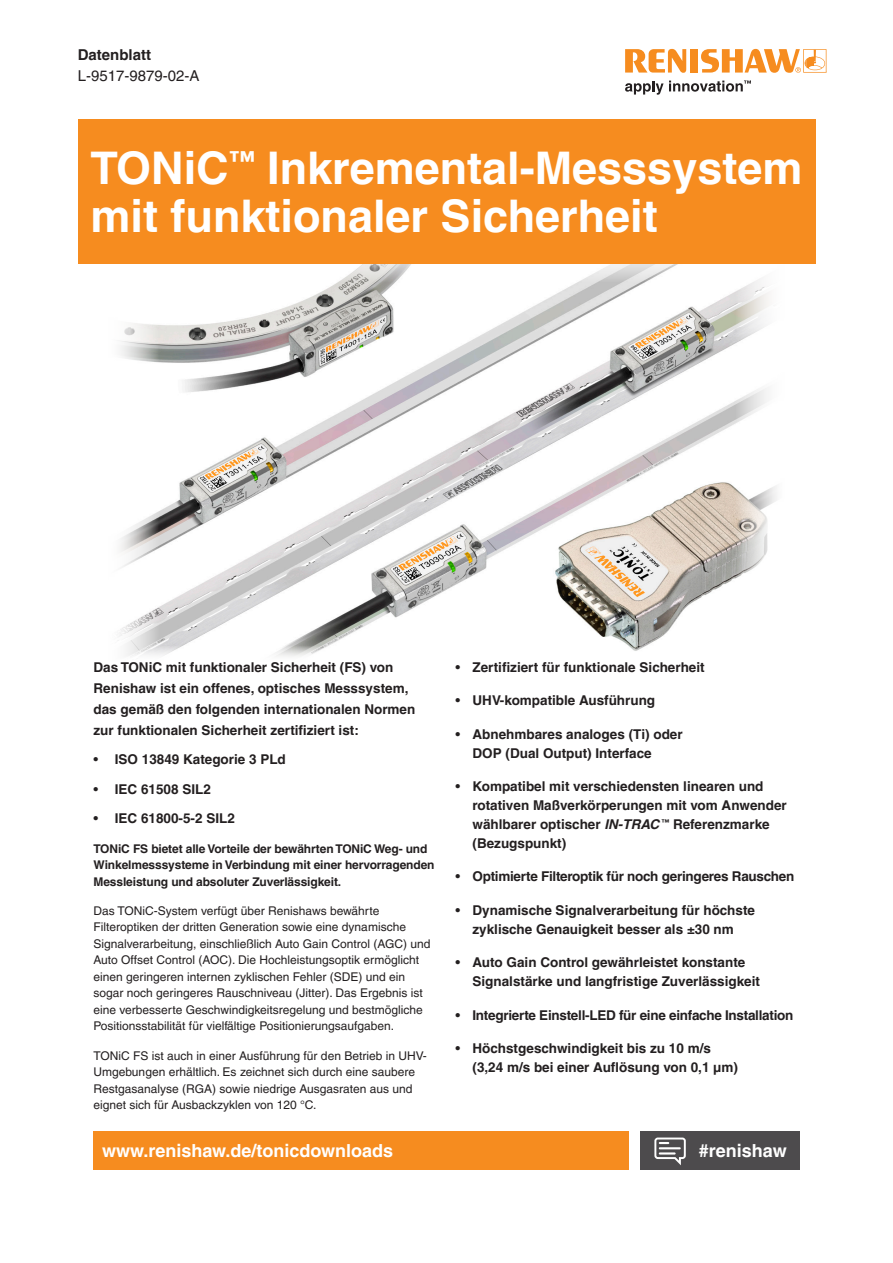
<style>
.page{position:relative;width:893px;height:1263px;background:#fff}
.page>*{position:absolute;margin:0;border:0;box-sizing:border-box;transform-origin:0 0}
.Headline_30pt_BOLD{font:700 45px/48px "Helvetica LT Pro";color:#fff}
.back_page_URL_white___hashtag{font:700 18px "Helvetica LT Pro";color:#fff}
.t1{font:15px "Helvetica LT Pro";color:#231f20}
.t2{font:700 15px "Helvetica LT Pro";color:#231f20}
._10pt_Body_Text_Bold{font:700 13.5px/18.8px "Helvetica LT Pro";color:#231f20}
._10pt_Body_Text_Bold-2{font:700 13.5px "Helvetica LT Pro";letter-spacing:-.02em;color:#231f20}
._8pt_Body_Text{font:12px/16.5px "Helvetica LT Pro";color:#231f20}
._8pt_Body_Text_Bold{font:700 12px/16.5px "Helvetica LT Pro";letter-spacing:-.01em;color:#231f20}
.s1{font-weight:400}
.s2{font-style:italic}
</style>
<div class="page">
<img style="left:118px;top:264px;width:659px;height:393px">
<div style="left:639px;top:1131px;width:160px;height:38px;background:#4d4b4d"></div>
<svg style="left:654px;top:1137px;width:32px;height:28px"></svg>
<div style="left:78px;top:119px;width:737px;height:145px;background:#f68c1f"></div>
<div style="left:94px;top:1131px;width:535px;height:38px;background:#f68c1f"></div>
<svg style="left:625px;top:49px;width:61px;height:24px"></svg>
<div style="left:690px;top:49px;width:8px;height:24px;background:#f68c1f"></div>
<svg style="left:701px;top:49px;width:125px;height:24px"></svg>
<svg style="left:625px;top:80px;width:126px;height:15px"></svg>
<p class="t2" style="left:78px;top:45px;width:75px">Datenblatt</p>
<p class="t1" style="left:78px;top:67px;width:123px">L-9517-9879-02-A</p>
<p class="Headline_30pt_BOLD" style="left:91px;top:144px;width:713px">TONiC<sup>™</sup> Inkremental-Messsystem mit funktionaler Sicherheit</p>
<p class="_10pt_Body_Text_Bold" style="left:94px;top:657px;width:323px;line-height:21px">Das TONiC mit funktionaler Sicherheit (FS) von Renishaw ist ein offenes, optisches Messsystem, das gemäß den folgenden internationalen Normen zur funktionalen Sicherheit zertifiziert ist:</p>
<p class="_10pt_Body_Text_Bold" style="left:94px;top:750px;width:194px"><span class="s1">•</span> ISO 13849 Kategorie 3 PLd</p>
<p class="_10pt_Body_Text_Bold" style="left:94px;top:780px;width:119px"><span class="s1">•</span> IEC 61508 SIL2</p>
<p class="_10pt_Body_Text_Bold" style="left:94px;top:809px;width:143px"><span class="s1">•</span> IEC 61800-5-2 SIL2</p>
<p class="_8pt_Body_Text_Bold" style="left:94px;top:840px;width:343px">TONiC FS bietet alle Vorteile der bewährten TONiC Weg- und<br>Winkelmesssysteme in Verbindung mit einer hervorragenden<br>Messleistung und absoluter Zuverlässigkeit.</p>
<p class="_8pt_Body_Text" style="left:94px;top:902px;width:338px">Das TONiC-System verfügt über Renishaws bewährte Filteroptiken der dritten Generation sowie eine dynamische Signalverarbeitung, einschließlich Auto Gain Control (AGC) und Auto Offset Control (AOC). Die Hochleistungsoptik ermöglicht einen geringeren internen zyklischen Fehler (SDE) und ein sogar noch geringeres Rauschniveau (Jitter). Das Ergebnis ist eine verbesserte Geschwindigkeitsregelung und bestmögliche Positionsstabilität für vielfältige Positionierungsaufgaben.</p>
<p class="_8pt_Body_Text" style="left:94px;top:1047px;width:335px">TONiC FS ist auch in einer Ausführung für den Betrieb in UHV-Umgebungen erhältlich. Es zeichnet sich durch eine saubere Restgasanalyse (RGA) sowie niedrige Ausgasraten aus und eignet sich für Ausbackzyklen von 120 °C.</p>
<p class="back_page_URL_white___hashtag" style="left:102px;top:1139px;width:293px">www.renishaw.de/tonicdownloads</p>
<p class="_10pt_Body_Text_Bold" style="left:455px;top:658px;width:251px"><span class="s1">•</span> Zertifiziert für funktionale Sicherheit</p>
<p class="_10pt_Body_Text_Bold" style="left:455px;top:691px;width:201px"><span class="s1">•</span> UHV-kompatible Ausführung</p>
<p class="_10pt_Body_Text_Bold" style="left:472px;top:725px;width:212px;text-indent:-17px"><span class="s1">•</span> Abnehmbares analoges (Ti) oder<br>DOP (Dual Output) Interface</p>
<p class="_10pt_Body_Text_Bold" style="left:472px;top:777px;width:316px;text-indent:-17px"><span class="s1">•</span> Kompatibel mit verschiedensten linearen und rotativen Maßverkörperungen mit vom Anwender wählbarer optischer <span class="s2">IN-TRAC</span> <sup>™</sup> Referenzmarke (Bezugspunkt)</p>
<p class="_10pt_Body_Text_Bold-2" style="left:455px;top:868px;width:340px"><span class="s1">•</span> Optimierte Filteroptik für noch geringeres Rauschen</p>
<p class="_10pt_Body_Text_Bold" style="left:455px;top:901px;width:301px;text-align:center"><span class="s1">•</span> Dynamische Signalverarbeitung für höchste zyklische Genauigkeit besser als ±30 nm</p>
<p class="_10pt_Body_Text_Bold" style="left:472px;top:953px;width:289px;text-indent:-17px"><span class="s1">•</span> Auto Gain Control gewährleistet konstante<br>Signalstärke und langfristige Zuverlässigkeit</p>
<p class="_10pt_Body_Text_Bold-2" style="left:455px;top:1007px;width:339px"><span class="s1">•</span> Integrierte Einstell-LED für eine einfache Installation</p>
<p class="_10pt_Body_Text_Bold" style="left:472px;top:1039px;width:267px;text-indent:-17px"><span class="s1">•</span> Höchstgeschwindigkeit bis zu 10 m/s (3,24 m/s bei einer Auflösung von 0,1 μm)</p>
<h2 class="back_page_URL_white___hashtag" style="left:699px;top:1139px;width:89px">#renishaw</h2>
</div>
